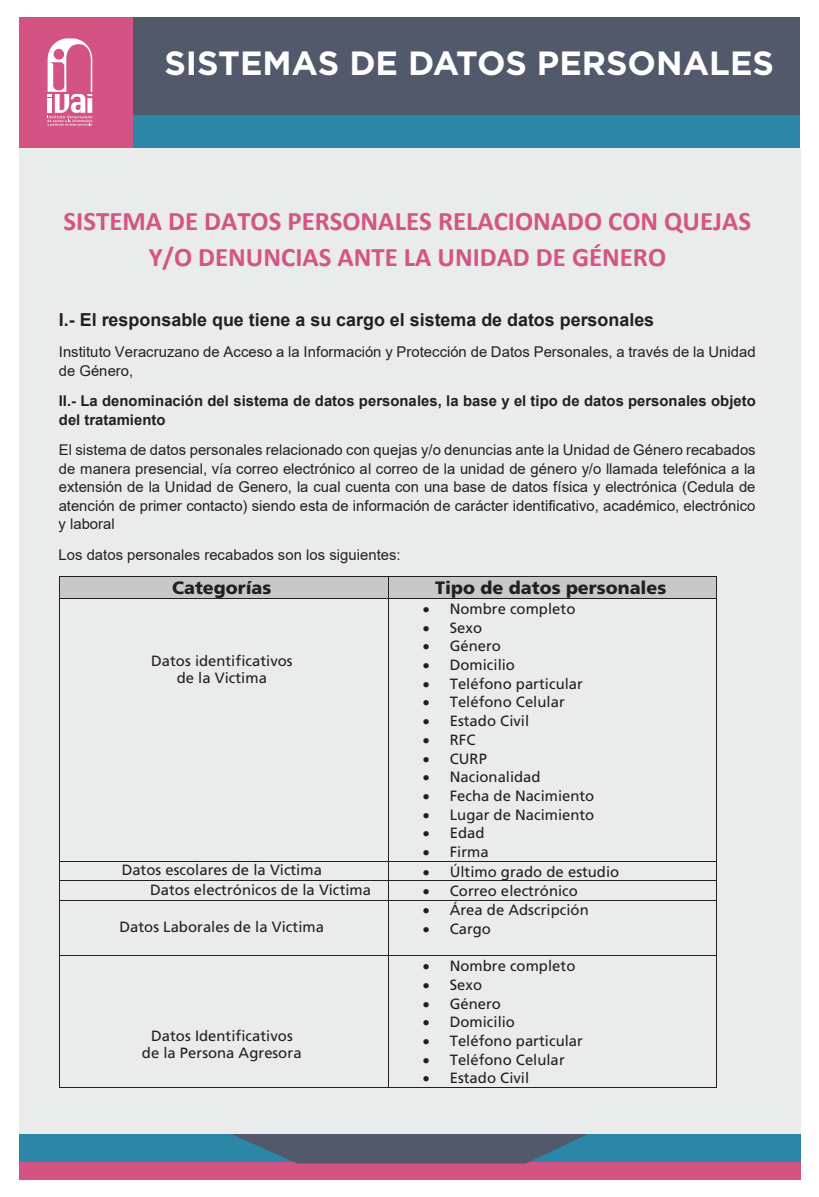
<style>
.page{position:relative;width:819px;height:1197px;background:#fff}
.page>*{position:absolute;margin:0;border:0;box-sizing:border-box;transform-origin:0 0}
.t1{font:700 33.6px "Gotham";color:#fff}
.t2{font:700 26.86px/35.4px "Calibri";color:#d35485;text-align:center}
.t3{font:700 17.85px "Arial";color:#231f20}
.t4{font:900 17.85px "Frutiger";color:#231f20}
.t5{font:14.88px/18.5px "Arial";color:#231f20}
.t6{font:14.88px/17.7px "Frutiger";color:#231f20;text-align:center}
.t7{font:700 14.88px/18.6px "Arial";letter-spacing:.005em;color:#231f20}
</style>
<div class="page">
<div style="left:19px;top:18px;width:114px;height:130px;background:#d35385"></div>
<div style="left:133px;top:18px;width:667px;height:97px;background:#51596a"></div>
<div style="left:133px;top:115px;width:667px;height:33px;background:#2c87a7"></div>
<div style="left:19px;top:1134px;width:781px;height:28px;background:#2c87a7"></div>
<div style="left:19px;top:1162px;width:781px;height:17px;background:#d35385"></div>
<svg style="left:231px;top:1134px;width:357px;height:30px"></svg>
<svg style="left:48px;top:38px;width:44px;height:88px"></svg>
<div style="left:19px;top:148px;width:781px;height:986px;background:#e9ecea"></div>
<div style="left:60px;top:577px;width:328px;height:21px;background:#c7c8ca"></div>
<div style="left:388px;top:577px;width:329px;height:21px;background:#c7c8ca"></div>
<hr style="left:60px;top:576px;width:328px;height:1px;background:#231f20">
<hr style="left:388px;top:576px;width:329px;height:1px;background:#231f20">
<svg style="left:59px;top:576px;width:1px;height:23px"></svg>
<hr style="left:60px;top:598px;width:328px;height:1px;background:#231f20">
<svg style="left:388px;top:577px;width:1px;height:21px"></svg>
<hr style="left:388px;top:598px;width:329px;height:1px;background:#231f20">
<hr style="left:59px;top:599px;width:1px;height:262px;background:#231f20">
<hr style="left:388px;top:599px;width:1px;height:262px;background:#231f20">
<hr style="left:717px;top:599px;width:1px;height:262px;background:#231f20">
<hr style="left:60px;top:861px;width:328px;height:1px;background:#231f20">
<hr style="left:388px;top:861px;width:329px;height:1px;background:#231f20">
<hr style="left:60px;top:880px;width:328px;height:1px;background:#231f20">
<hr style="left:388px;top:880px;width:329px;height:1px;background:#231f20">
<svg style="left:59px;top:861px;width:1px;height:40px"></svg>
<hr style="left:60px;top:900px;width:328px;height:1px;background:#231f20">
<svg style="left:388px;top:862px;width:1px;height:38px"></svg>
<hr style="left:388px;top:900px;width:329px;height:1px;background:#231f20">
<hr style="left:59px;top:901px;width:1px;height:55px;background:#231f20">
<hr style="left:388px;top:901px;width:1px;height:55px;background:#231f20">
<hr style="left:717px;top:901px;width:1px;height:55px;background:#231f20">
<hr style="left:60px;top:956px;width:328px;height:1px;background:#231f20">
<hr style="left:388px;top:956px;width:329px;height:1px;background:#231f20">
<hr style="left:59px;top:956px;width:1px;height:131px;background:#231f20">
<hr style="left:60px;top:1087px;width:328px;height:1px;background:#231f20">
<hr style="left:388px;top:956px;width:1px;height:131px;background:#231f20">
<hr style="left:388px;top:1087px;width:329px;height:1px;background:#231f20">
<hr style="left:717px;top:956px;width:1px;height:131px;background:#231f20">
<p class="t1" style="left:164px;top:44px;width:611px">SISTEMAS DE DATOS PERSONALES</p>
<p class="t2" style="left:64px;top:203px;width:689px">SISTEMA DE DATOS PERSONALES RELACIONADO CON QUEJAS<br>Y/O DENUNCIAS ANTE LA UNIDAD DE GÉNERO</p>
<p class="t3" style="left:59px;top:307px;width:597px">I.- El responsable que tiene a su cargo el sistema de datos personales</p>
<p class="t5" style="left:59px;top:343px;width:698px">Instituto Veracruzano de Acceso a la Información y Protección de Datos Personales, a través de la Unidad de Género,</p>
<p class="t7" style="left:59px;top:392px;width:698px">II.- La denominación del sistema de datos personales, la base y el tipo de datos personales objeto del tratamiento</p>
<p class="t5" style="left:59px;top:441px;width:699px;text-align:justify">El sistema de datos personales relacionado con quejas y/o denuncias ante la Unidad de Género recabados de manera presencial, vía correo electrónico al correo de la unidad de género y/o llamada telefónica a la extensión de la Unidad de Genero, la cual cuenta con una base de datos física y electrónica (Cedula de atención de primer contacto) siendo esta de información de carácter identificativo, académico, electrónico y laboral</p>
<p class="t5" style="left:59px;top:545px;width:344px">Los datos personales recabados son los siguientes:</p>
<p class="t4" style="left:172px;top:577px;width:101px">Categorías</p>
<p class="t4" style="left:435px;top:577px;width:233px">Tipo de datos personales</p>
<p class="t6" style="left:151px;top:652px;width:143px">Datos identificativos de la Victima</p>
<p class="t6" style="left:423px;top:600px;width:154px">• Nombre completo</p>
<p class="t6" style="left:423px;top:619px;width:61px">• Sexo</p>
<p class="t6" style="left:423px;top:637px;width:79px">• Género</p>
<p class="t6" style="left:423px;top:656px;width:93px">• Domicilio</p>
<p class="t6" style="left:423px;top:675px;width:162px">• Teléfono particular</p>
<p class="t6" style="left:423px;top:693px;width:143px">• Teléfono Celular</p>
<p class="t6" style="left:423px;top:712px;width:108px">• Estado Civil</p>
<p class="t6" style="left:423px;top:731px;width:54px">• RFC</p>
<p class="t6" style="left:423px;top:750px;width:66px">• CURP</p>
<p class="t6" style="left:423px;top:768px;width:119px">• Nacionalidad</p>
<p class="t6" style="left:423px;top:787px;width:173px">• Fecha de Nacimiento</p>
<p class="t6" style="left:423px;top:806px;width:173px">• Lugar de Nacimiento</p>
<p class="t6" style="left:423px;top:824px;width:63px">• Edad</p>
<p class="t6" style="left:423px;top:843px;width:67px">• Firma</p>
<p class="t6" style="left:122px;top:862px;width:202px">Datos escolares de la Victima</p>
<p class="t6" style="left:423px;top:863px;width:198px">• Último grado de estudio</p>
<p class="t6" style="left:150px;top:881px;width:222px">Datos electrónicos de la Victima</p>
<p class="t6" style="left:423px;top:882px;width:156px">• Correo electrónico</p>
<p class="t6" style="left:120px;top:918px;width:206px">Datos Laborales de la Victima</p>
<p class="t6" style="left:423px;top:901px;width:167px">• Área de Adscripción</p>
<p class="t6" style="left:423px;top:920px;width:70px">• Cargo</p>
<p class="t6" style="left:142px;top:1027px;width:161px">Datos Identificativos de la Persona Agresora</p>
<p class="t6" style="left:423px;top:957px;width:154px">• Nombre completo</p>
<p class="t6" style="left:423px;top:976px;width:61px">• Sexo</p>
<p class="t6" style="left:423px;top:995px;width:79px">• Género</p>
<p class="t6" style="left:423px;top:1013px;width:93px">• Domicilio</p>
<p class="t6" style="left:423px;top:1032px;width:162px">• Teléfono particular</p>
<p class="t6" style="left:423px;top:1051px;width:143px">• Teléfono Celular</p>
<p class="t6" style="left:423px;top:1069px;width:108px">• Estado Civil</p>
</div>
